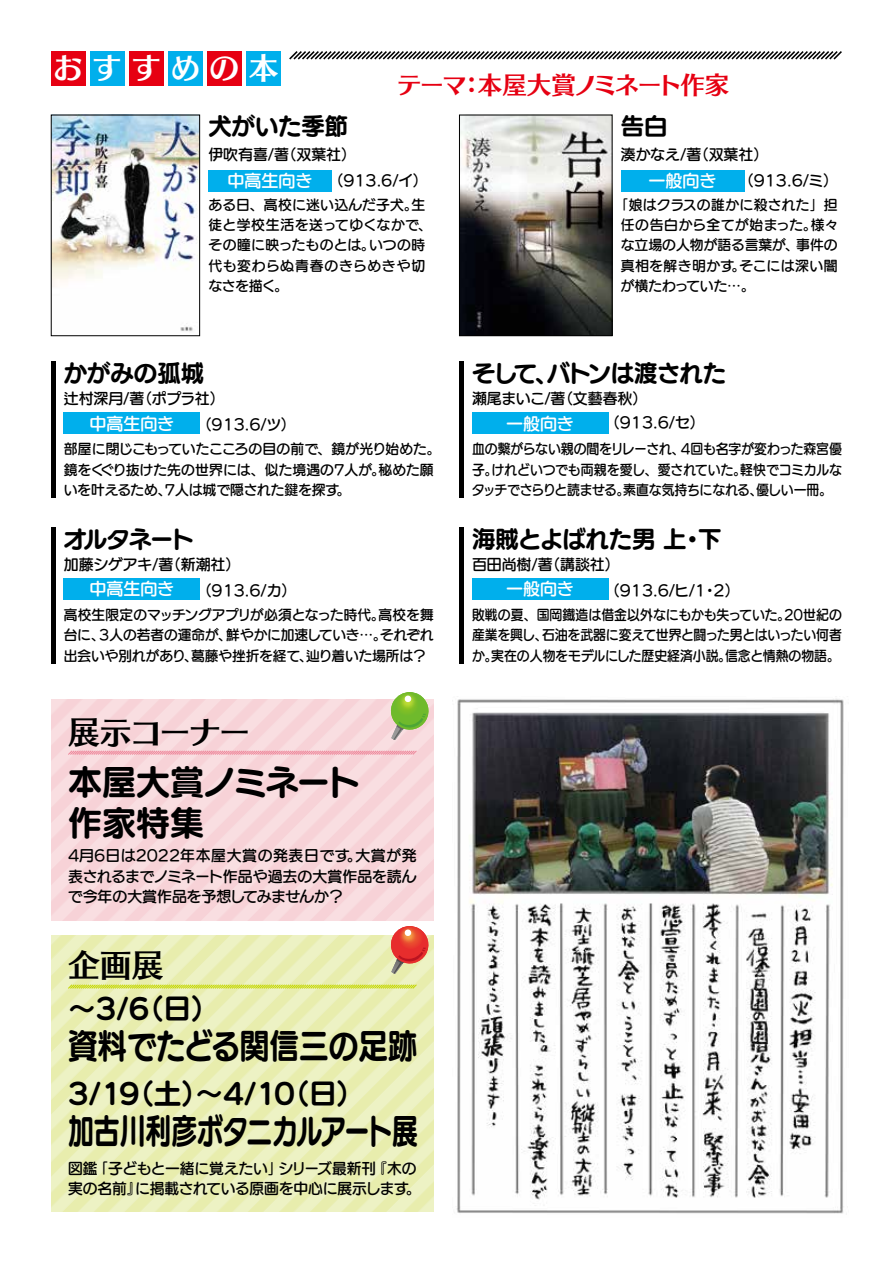
<style>
.page{position:relative;width:893px;height:1263px;background:#fff}
.page>*{position:absolute;margin:0;border:0;box-sizing:border-box;transform-origin:0 0}
.t1{font:34.05px "UD Marugo Large Pr 6 N B";letter-spacing:-.02em;color:#000;scale:.76 1}
.t2{font:34.05px/40.3px "UD Marugo Large Pr 6 N B";color:#000}
.t3{font:34.05px "UD Marugo Large Pr 6 N B";color:#000;scale:.87 1}
.t4{font:31.95px "Skip Std B";letter-spacing:-.06em;color:#000}
.t5{font:29.7px "Skip Std B";letter-spacing:.315em;color:#fff}
.t6{font:27.6px "UD Marugo Large Pr 6 N B";color:#000}
.t7{font:24.45px "Skip Std B";letter-spacing:-.065em;color:#e60012}
.t8{font:23.4px "UD Marugo Large Pr 6 N B";letter-spacing:-.015em;color:#000}
.t9{font:16.95px "UD Marugo Large Pr 6 N DB";color:#fff}
.t10{font:14.85px/20.2px "UD Marugo Large Pr 6 N DB";color:#000;text-align:justify}
.t11{font:13.8px/20.2px "UD Marugo Large Pr 6 N DB";color:#000;text-align:justify}
.t12{font:13.8px/20.2px "UD Marugo Large Pr 6 N DB";color:#000;text-align:justify;scale:.93 1}
.t13{font:13.8px/20.2px "UD Marugo Large Pr 6 N DB";letter-spacing:.025em;color:#000}
.s1{font-size:16.95px;color:#fff}
</style>
<div class="page">
<div style="left:51px;top:51px;width:34px;height:34px;background:#e60012"></div>
<div style="left:129px;top:51px;width:34px;height:34px;background:#e60012"></div>
<div style="left:207px;top:51px;width:35px;height:34px;background:#e60012"></div>
<div style="left:90px;top:51px;width:34px;height:34px;background:#00afec"></div>
<div style="left:168px;top:51px;width:34px;height:34px;background:#00afec"></div>
<div style="left:247px;top:51px;width:34px;height:34px;background:#00afec"></div>
<svg style="left:289px;top:51px;width:553px;height:9px"></svg>
<img style="left:53px;top:117px;width:145px;height:215px">
<div style="left:51px;top:115px;width:149px;height:221px;border:1px solid #000"></div>
<img style="left:461px;top:117px;width:149px;height:217px">
<div style="left:459px;top:115px;width:153px;height:221px;border:1px solid #000"></div>
<div style="left:64px;top:412px;width:136px;height:22px;background:#00afec"></div>
<hr style="left:51px;top:361px;width:4px;height:136px;background:#000">
<div style="left:472px;top:578px;width:136px;height:22px;background:#00afec"></div>
<hr style="left:459px;top:527px;width:4px;height:136px;background:#000">
<div style="left:64px;top:578px;width:136px;height:22px;background:#00afec"></div>
<hr style="left:51px;top:527px;width:4px;height:136px;background:#000">
<hr style="left:459px;top:361px;width:4px;height:136px;background:#000">
<div style="left:472px;top:412px;width:136px;height:22px;background:#00afec"></div>
<div style="left:208px;top:170px;width:124px;height:21px;background:#00afec"></div>
<div style="left:621px;top:170px;width:123px;height:21px;background:#00afec"></div>
<img style="left:51px;top:935px;width:383px;height:277px">
<svg style="left:67px;top:750px;width:351px;height:6px;background:#f3b6c1"></svg>
<svg style="left:67px;top:983px;width:351px;height:6px;background:#dae56d"></svg>
<svg style="left:388px;top:692px;width:43px;height:48px;background:#aec97e"></svg>
<img style="left:384px;top:910px;width:49px;height:49px">
<svg style="left:388px;top:926px;width:43px;height:48px;background:#e48b74"></svg>
<img style="left:457px;top:699px;width:387px;height:515px">
<h3 class="t5" style="left:53px;top:46px;width:227px">おすすめの本</h3>
<h3 class="t8" style="left:208px;top:114px;width:141px">犬がいた季節</h3>
<p class="t10" style="left:208px;top:145px;width:149px">伊吹有喜/著（双葉社）</p>
<h3 class="t7" style="left:397px;top:66px;width:334px">テーマ：本屋大賞ノミネート作家</h3>
<h3 class="t8" style="left:621px;top:114px;width:48px">告白</h3>
<p class="t10" style="left:621px;top:145px;width:149px">湊かなえ/著（双葉社）</p>
<p class="t10" style="left:228px;top:171px;width:202px"><span class="s1">中高生向き</span> （913.6/イ）</p>
<p class="t9" style="left:649px;top:171px;width:69px">一般向き</p>
<p class="t10" style="left:739px;top:171px;width:101px">（913.6/ミ）</p>
<p class="t13" style="left:208px;top:195px;width:225px">ある日、高校に迷い込んだ子犬。生徒と学校生活を送ってゆくなかで、その瞳に映ったものとは。いつの時代も変わらぬ青春のきらめきや切なさを描く。</p>
<p class="t11" style="left:621px;top:195px;width:219px;text-indent:-6px">「娘はクラスの誰かに殺された」担任の告白から全てが始まった。様々な立場の人物が語る言葉が、事件の真相を解き明かす。そこには深い闇が横たわっていた…。</p>
<h3 class="t8" style="left:64px;top:360px;width:142px">かがみの孤城</h3>
<p class="t10" style="left:64px;top:389px;width:162px">辻村深月/著（ポプラ社）</p>
<p class="t11" style="left:64px;top:439px;width:378px;text-align:left">部屋に閉じこもっていたこころの目の前で、鏡が光り始めた。鏡をくぐり抜けた先の世界には、似た境遇の7人が。秘めた願いを叶えるため、7人は城で隠された鍵を探す。</p>
<p class="t9" style="left:89px;top:414px;width:86px">中高生向き</p>
<p class="t10" style="left:197px;top:415px;width:101px">（913.6/ツ）</p>
<h3 class="t8" style="left:64px;top:526px;width:132px">オルタネート</h3>
<p class="t10" style="left:64px;top:555px;width:178px">加藤シゲアキ/著（新潮社）</p>
<p class="t11" style="left:64px;top:605px;width:371px">高校生限定のマッチングアプリが必須となった時代。高校を舞台に、3人の若者の運命が、鮮やかに加速していき…。それぞれ出会いや別れがあり、葛藤や挫折を経て、辿り着いた場所は？</p>
<p class="t9" style="left:89px;top:580px;width:86px">中高生向き</p>
<p class="t10" style="left:197px;top:580px;width:101px">（913.6/カ）</p>
<h2 class="t4" style="left:68px;top:707px;width:184px">展示コーナー</h2>
<h1 class="t2" style="left:68px;top:763px;width:294px">本屋大賞ノミネート作家特集</h1>
<p class="t10" style="left:68px;top:846px;width:350px">4月6日は2022年本屋大賞の発表日です。大賞が発表されるまでノミネート作品や過去の大賞作品を読んで今年の大賞作品を予想してみませんか？</p>
<h2 class="t4" style="left:68px;top:941px;width:97px">企画展</h2>
<h3 class="t6" style="left:68px;top:994px;width:152px">〜3/6（日）</h3>
<h1 class="t3" style="left:68px;top:1027px;width:403px">資料でたどる関信三の足跡</h1>
<h3 class="t6" style="left:68px;top:1079px;width:298px">3/19（土）〜4/10（日）</h3>
<h1 class="t1" style="left:68px;top:1112px;width:462px">加古川利彦ボタニカルアート展</h1>
<p class="t10" style="left:68px;top:1159px;width:354px">図鑑「子どもと一緒に覚えたい」シリーズ最新刊『木の実の名前』に掲載されている原画を中心に展示します。</p>
<h3 class="t8" style="left:472px;top:360px;width:256px">そして、バトンは渡された</h3>
<p class="t10" style="left:472px;top:389px;width:177px">瀬尾まいこ/著（文藝春秋）</p>
<p class="t12" style="left:472px;top:439px;width:400px">血の繫がらない親の間をリレーされ、4回も名字が変わった森宮優子。けれどいつでも両親を愛し、愛されていた。軽快でコミカルなタッチでさらりと読ませる。素直な気持ちになれる、優しい一冊。</p>
<p class="t9" style="left:506px;top:414px;width:69px">一般向き</p>
<p class="t10" style="left:605px;top:412px;width:101px">（913.6/セ）</p>
<h3 class="t8" style="left:472px;top:526px;width:251px">海賊とよばれた男 上・下</h3>
<p class="t10" style="left:472px;top:555px;width:149px">百田尚樹/著（講談社）</p>
<p class="t12" style="left:472px;top:605px;width:399px">敗戦の夏、国岡鐡造は借金以外なにもかも失っていた。20世紀の産業を興し、石油を武器に変えて世界と闘った男とはいったい何者か。実在の人物をモデルにした歴史経済小説。信念と情熱の物語。</p>
<p class="t9" style="left:506px;top:580px;width:69px">一般向き</p>
<p class="t10" style="left:605px;top:580px;width:136px">（913.6/ヒ/1・2）</p>
</div>
